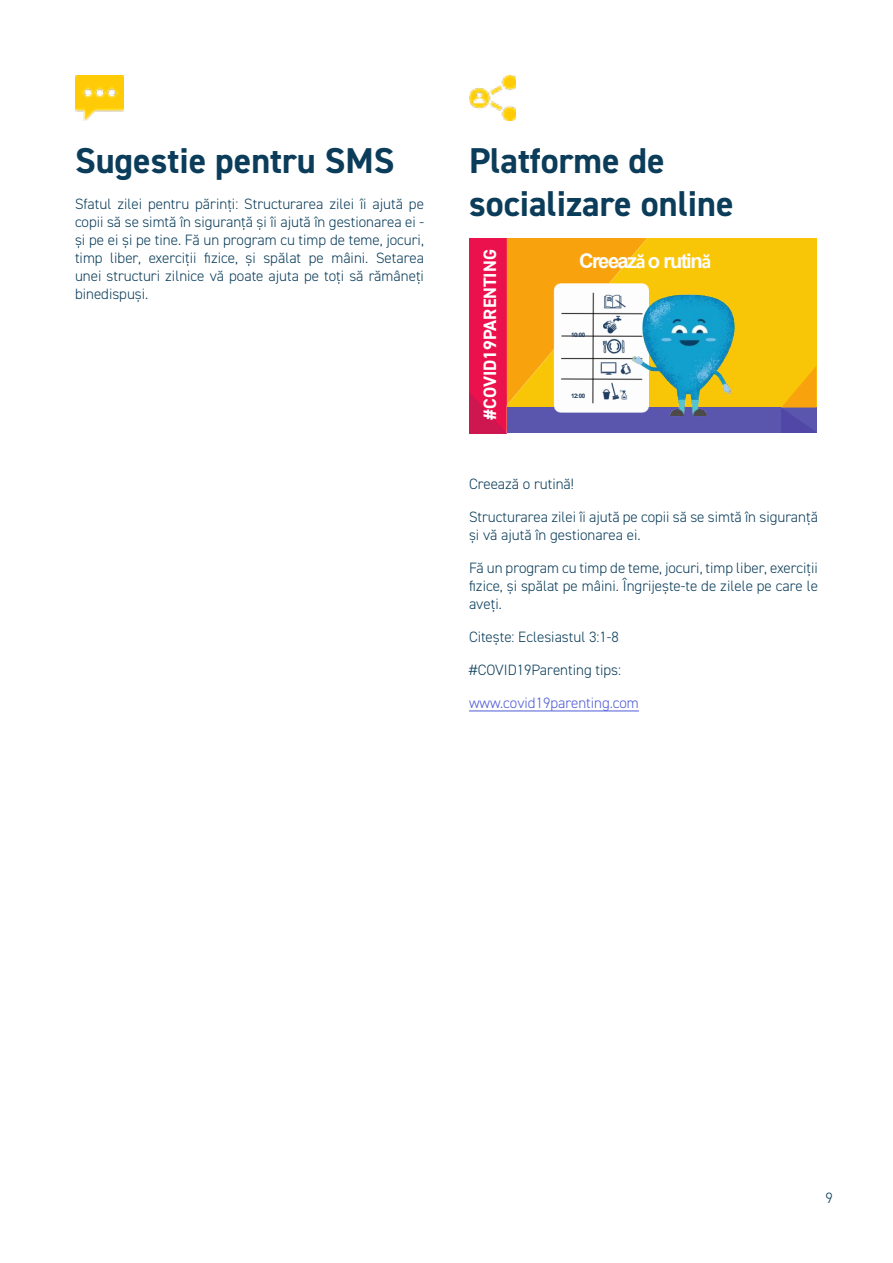
<style>
.page{position:relative;width:893px;height:1263px;background:#fff}
.page>*{position:absolute;margin:0;border:0;box-sizing:border-box;transform-origin:0 0}
.t1{font:700 36px/43.2px "DIN2014";color:#0b3d5a}
.t2{font:700 20.25px "Arial";letter-spacing:-.075em;color:#fdfdfd}
.t3{font:700 18px "DIN2014";color:#fff}
.t4{font:300 15px/18px "DIN2014";color:#0b3d5a;text-align:justify}
.t5{font:300 15px "DIN2014";color:#4f5cd6}
.t6{font:700 6.15px "Arial";letter-spacing:-.055em;color:#1d3c5f}
.s1{font-family:"Calibri"}
</style>
<div class="page">
<img style="left:76px;top:76px;width:47px;height:44px">
<img style="left:470px;top:76px;width:45px;height:44px">
<hr style="left:469px;top:710px;width:170px;height:1px;background:#4f5cd6">
<div style="left:507px;top:238px;width:309px;height:170px;background:#f9c507"></div>
<div style="left:507px;top:407px;width:309px;height:26px;background:#5a56ae"></div>
<svg style="left:781px;top:367px;width:35px;height:66px"></svg>
<img style="left:469px;top:238px;width:179px;height:195px">
<img style="left:627px;top:282px;width:108px;height:143px">
<p class="t1" style="left:75px;top:138px;width:321px">Sugestie pentru SMS</p>
<p class="t4" style="left:75px;top:195px;width:350px">Sfatul zilei pentru părinți: Structurarea zilei îi ajută pe copii să se simtă în siguranță și îi ajută în gestionarea ei - și pe ei și pe tine. Fă un program cu timp de teme, jocuri, timp liber, exerciții fizice, și spălat pe mâini. Setarea unei structuri zilnice vă poate ajuta pe toți să rămâneți binedispuși.</p>
<p class="t1" style="left:469px;top:138px;width:266px">Platforme de socializare online</p>
<p class="t3" style="left:478px;top:420px;width:172px;rotate:-90deg">#COVID19PARENTING</p>
<p class="t2" style="left:579px;top:247px;width:134px">Creeaz<span class="s1">ă</span> o rutin<span class="s1">ă</span></p>
<p class="t6" style="left:571px;top:331px;width:16px">10:00</p>
<p class="t6" style="left:571px;top:391px;width:16px">12:00</p>
<p class="t4" style="left:469px;top:474px;width:107px">Creează o rutină!</p>
<p class="t4" style="left:469px;top:507px;width:350px">Structurarea zilei îi ajută pe copii să se simtă în siguranță și vă ajută în gestionarea ei.</p>
<p class="t4" style="left:469px;top:558px;width:350px">Fă un program cu timp de teme, jocuri, timp liber, exerciții fizice, și spălat pe mâini. Îngrijește-te de zilele pe care le aveți.</p>
<p class="t4" style="left:469px;top:627px;width:151px">Citește: Eclesiastul 3:1-8</p>
<p class="t4" style="left:469px;top:660px;width:154px">#COVID19Parenting tips:</p>
<p class="t5" style="left:469px;top:693px;width:171px">www.covid19parenting.com</p>
<p class="t4" style="left:826px;top:1189px;width:9px">9</p>
</div>
